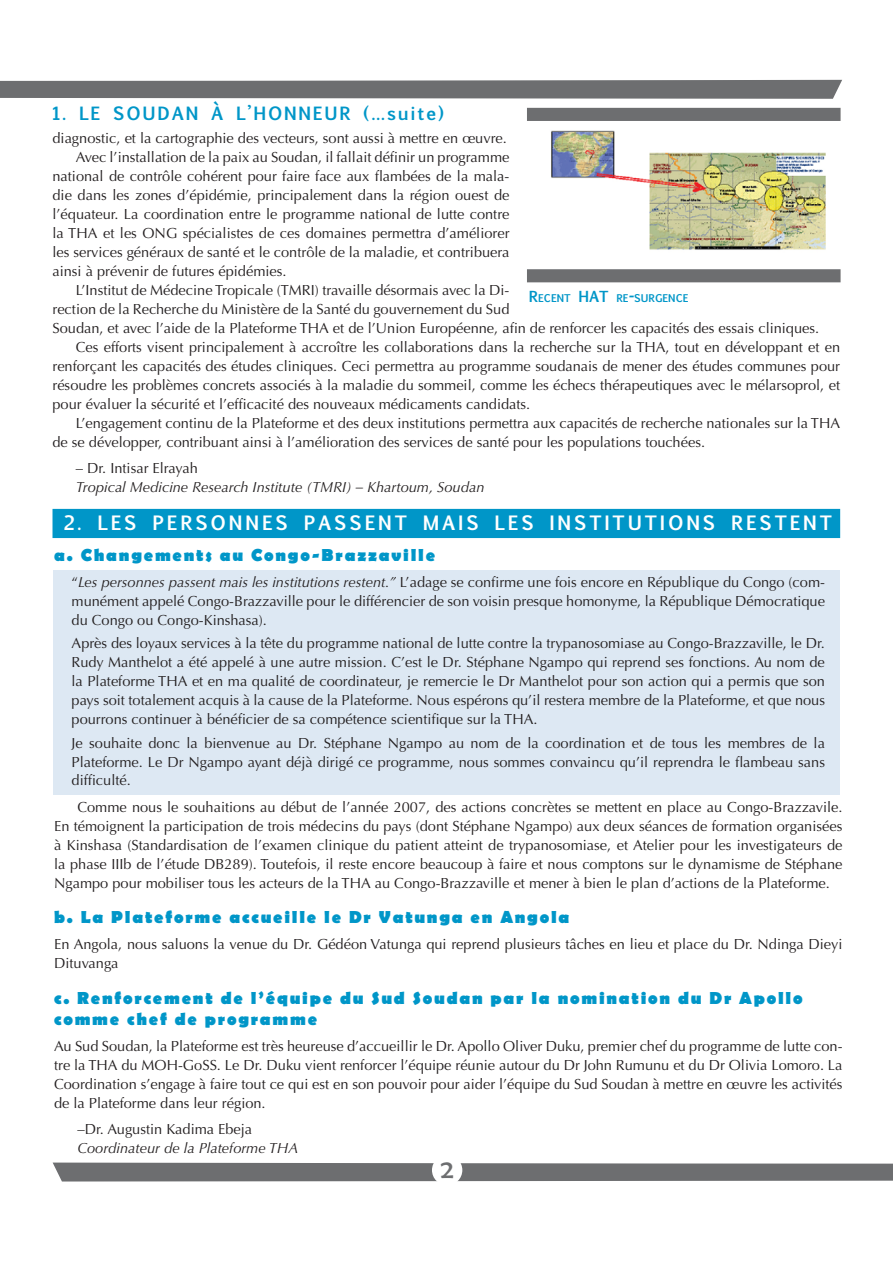
<style>
.page{position:relative;width:893px;height:1263px;background:#fff}
.page>*{position:absolute;margin:0;border:0;box-sizing:border-box;transform-origin:0 0}
.t1{font:26.25px "Berlin Sans FB";color:#6d6e70}
.t2{font:700 18.9px "Euphemia UCAS";letter-spacing:.15em;color:#fff}
.t3{font:700 17.55px/21px "Berlin Sans FB";letter-spacing:.1em;color:#0096c8}
.t4{font:700 17.55px "Euphemia UCAS";letter-spacing:.1em;color:#0096c8}
.t5{font:14.55px/18.9px "Optima";color:#231f20;text-align:justify}
.t6{font:italic 14.55px "Optima";color:#231f20}
.t7{font:700 10.2px "Euphemia UCAS";color:#0096c8}
.s1{font-size:14.55px}
.s2{font-style:italic}
</style>
<div class="page">
<svg style="left:0;top:79px;width:842px;height:42px"></svg>
<svg style="left:53px;top:1162px;width:840px;height:20px;background:#7d7d7f"></svg>
<div style="left:432px;top:1155px;width:30px;height:30px;background:#fff;border-radius:50%"></div>
<div style="left:53px;top:570px;width:786px;height:224px;background:#dde8f3"></div>
<div style="left:53px;top:509px;width:787px;height:29px;background:#0096c8"></div>
<img style="left:540px;top:130px;width:287px;height:153px">
<div style="left:527px;top:269px;width:313px;height:13px;background:#6d6e70"></div>
<div style="left:527px;top:108px;width:313px;height:13px;background:#6d6e70"></div>
<p class="t4" style="left:53px;top:103px;width:393px">1. LE SOUDAN À L’HONNEUR (…suite)</p>
<p class="t5" style="left:53px;top:130px;width:456px">diagnostic, et la cartographie des vecteurs, sont aussi à mettre en œuvre.</p>
<p class="t5" style="left:76px;top:149px;width:435px">Avec l’installation de la paix au Soudan, il fallait définir un programme</p>
<p class="t5" style="left:53px;top:168px;width:458px">national de contrôle cohérent pour faire face aux flambées de la mala-</p>
<p class="t5" style="left:53px;top:187px;width:458px">die dans les zones d’épidémie, principalement dans la région ouest de</p>
<p class="t5" style="left:53px;top:206px;width:458px">l’équateur. La coordination entre le programme national de lutte contre</p>
<p class="t5" style="left:53px;top:225px;width:458px">la THA et les ONG spécialistes de ces domaines permettra d’améliorer</p>
<p class="t5" style="left:53px;top:244px;width:458px">les services généraux de santé et le contrôle de la maladie, et contribuera</p>
<p class="t5" style="left:53px;top:263px;width:236px">ainsi à prévenir de futures épidémies.</p>
<p class="t5" style="left:76px;top:282px;width:435px">L’Institut de Médecine Tropicale (TMRI) travaille désormais avec la Di-</p>
<p class="t5" style="left:53px;top:301px;width:458px">rection de la Recherche du Ministère de la Santé du gouvernement du Sud</p>
<p class="t5" style="left:53px;top:320px;width:768px">Soudan, et avec l’aide de la Plateforme THA et de l’Union Européenne, afin de renforcer les capacités des essais cliniques.</p>
<p class="t5" style="left:76px;top:339px;width:766px">Ces efforts visent principalement à accroître les collaborations dans la recherche sur la THA, tout en développant et en</p>
<p class="t5" style="left:53px;top:358px;width:789px">renforçant les capacités des études cliniques. Ceci permettra au programme soudanais de mener des études communes pour</p>
<p class="t5" style="left:53px;top:377px;width:789px">résoudre les problèmes concrets associés à la maladie du sommeil, comme les échecs thérapeutiques avec le mélarsoprol, et</p>
<p class="t5" style="left:53px;top:396px;width:479px">pour évaluer la sécurité et l’efficacité des nouveaux médicaments candidats.</p>
<p class="t5" style="left:76px;top:415px;width:766px">L’engagement continu de la Plateforme et des deux institutions permettra aux capacités de recherche nationales sur la THA</p>
<p class="t5" style="left:53px;top:434px;width:654px">de se développer, contribuant ainsi à l’amélioration des services de santé pour les populations touchées.</p>
<p class="t5" style="left:76px;top:460px;width:123px">– Dr. Intisar Elrayah</p>
<p class="t6" style="left:76px;top:481px;width:410px">Tropical Medicine Research Institute (TMRI) – Khartoum, Soudan</p>
<p class="t7" style="left:529px;top:292px;width:161px"><span class="s1">R</span>ECENT <span class="s1">HAT</span> RE<span class="s1">-</span>SURGENCE</p>
<p class="t2" style="left:63px;top:513px;width:770px">2. LES PERSONNES PASSENT MAIS LES INSTITUTIONS RESTENT</p>
<p class="t3" style="left:54px;top:545px;width:382px">a. Changements au Congo-Brazzaville</p>
<p class="t5" style="left:72px;top:574px;width:755px">“<span class="s2">Les personnes passent mais les institutions restent.”</span> L’adage se confirme une fois encore en République du Congo (com&shy;munément appelé Congo-Brazzaville pour le différencier de son voisin presque homonyme, la République Démocratique du Congo ou Congo-Kinshasa).</p>
<p class="t5" style="left:72px;top:635px;width:755px">Après des loyaux services à la tête du programme national de lutte contre la trypanosomiase au Congo-Brazzaville, le Dr.<br>Rudy Manthelot a été appelé à une autre mission. C’est le Dr. Stéphane Ngampo qui reprend ses fonctions. Au nom de la Plateforme THA et en ma qualité de coordinateur, je remercie le Dr Manthelot pour son action qui a permis que son pays soit totalement acquis à la cause de la Plateforme. Nous espérons qu’il restera membre de la Plateforme, et que nous pourrons continuer à bénéficier de sa compétence scientifique sur la THA.</p>
<p class="t5" style="left:72px;top:735px;width:755px">Je souhaite donc la bienvenue au Dr. Stéphane Ngampo au nom de la coordination et de tous les membres de la Plateforme. Le Dr Ngampo ayant déjà dirigé ce programme, nous sommes convaincu qu’il reprendra le flambeau sans difficulté.</p>
<p class="t5" style="left:54px;top:799px;width:790px;text-indent:23px">Comme nous le souhaitions au début de l’année 2007, des actions concrètes se mettent en place au Congo-Brazzavile.<br>En témoignent la participation de trois médecins du pays (dont Stéphane Ngampo) aux deux séances de formation organisées à Kinshasa (Standardisation de l’examen clinique du patient atteint de trypanosomiase, et Atelier pour les investigateurs de la phase IIIb de l’étude DB289). Toutefois, il reste encore beaucoup à faire et nous comptons sur le dynamisme de Stéphane Ngampo pour mobiliser tous les acteurs de la THA au Congo-Brazzaville et mener à bien le plan d’actions de la Plateforme.</p>
<p class="t3" style="left:54px;top:908px;width:517px">b. La Plateforme accueille le Dr Vatunga en Angola</p>
<p class="t5" style="left:54px;top:936px;width:790px">En Angola, nous saluons la venue du Dr. Gédéon Vatunga qui reprend plusieurs tâches en lieu et place du Dr. Ndinga Dieyi<br>Dituvanga</p>
<p class="t3" style="left:54px;top:988px;width:750px">c. Renforcement de l’équipe du Sud Soudan par la nomination du Dr Apollo comme chef de programme</p>
<p class="t5" style="left:54px;top:1038px;width:790px">Au Sud Soudan, la Plateforme est très heureuse d’accueillir le Dr. Apollo Oliver Duku, premier chef du programme de lutte con&shy;tre la THA du MOH-GoSS. Le Dr. Duku vient renforcer l’équipe réunie autour du Dr John Rumunu et du Dr Olivia Lomoro. La Coordination s’engage à faire tout ce qui est en son pouvoir pour aider l’équipe du Sud Soudan à mettre en œuvre les activités de la Plateforme dans leur région.</p>
<p class="t5" style="left:77px;top:1121px;width:176px">–Dr. Augustin Kadima Ebeja</p>
<p class="t6" style="left:77px;top:1142px;width:222px">Coordinateur de la Plateforme THA</p>
<h1 class="t1" style="left:441px;top:1154px;width:14px">2</h1>
</div>
